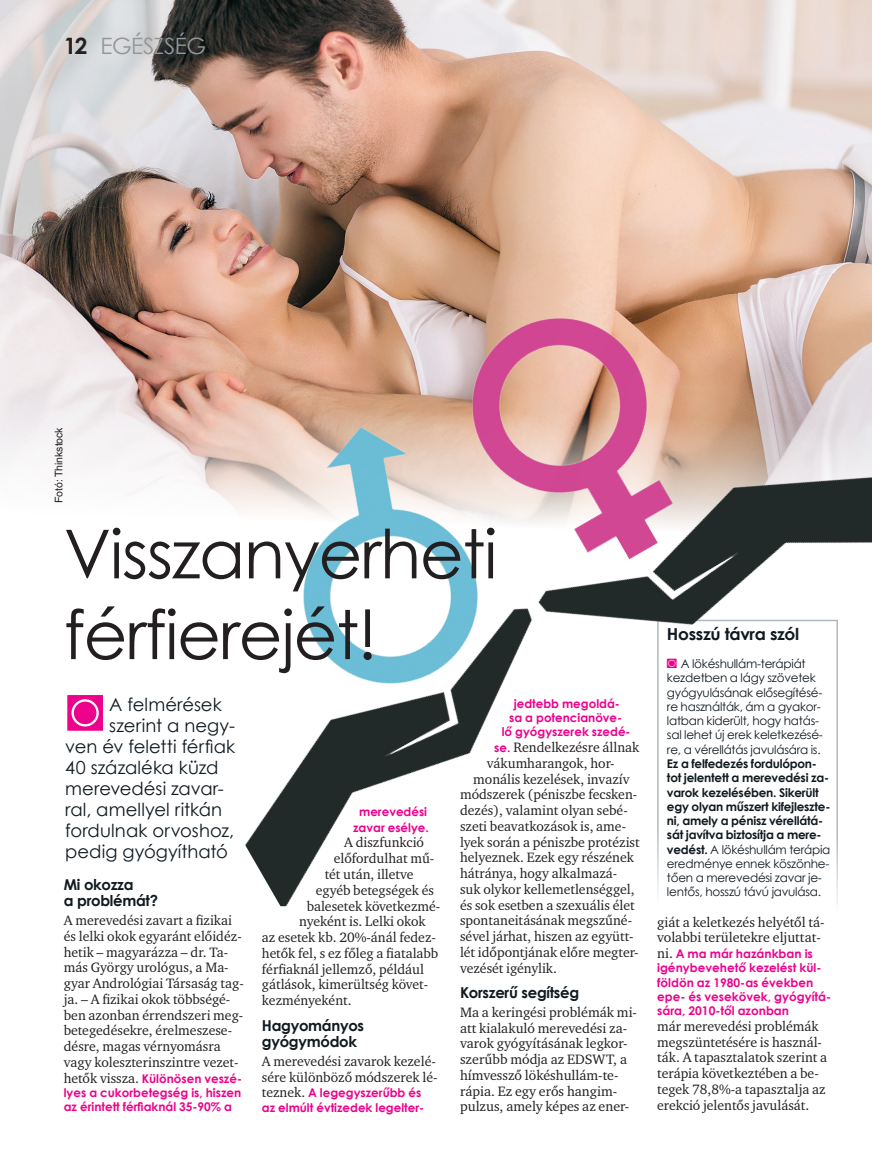
<style>
.page{position:relative;width:872px;height:1170px;background:#fff}
.page>*{position:absolute;margin:0;border:0;box-sizing:border-box;transform-origin:0 0}
.főcím_60{font:67.5px "Century Gothic";letter-spacing:-.02em;color:#231f20}
.keretes{font:63.3px "Century Gothic";color:#ed028c}
.t1{font:22.5px "Century Gothic";letter-spacing:-.015em;color:#939598}
.t2{font:700 22.5px "Century Gothic";color:#231f20}
.Lead{font:18px "Century Gothic";letter-spacing:.005em;color:#101a21}
.közcím_11_11_HeavyCo{font:700 16.5px "Century Gothic";letter-spacing:-.02em;color:#101a21}
.közcím_11_11_HeavyCo-2{font:700 15px/16.5px "Century Gothic";letter-spacing:-.02em;color:#101a21}
.body_text{font:13.95px/15.8px "Charter ITC Pro";color:#231f20}
.body_text-2{font:12px/14.2px "Century Gothic";letter-spacing:-.02em;color:#101a21}
.body_text-3{font:700 12px/14.2px "Century Gothic";color:#ed028c;text-align:center}
.photo{font:10.5px "Helvetica LT Std";color:#231f20}
.s1{font-family:"Charter ITC Pro";font-weight:400;font-size:13.95px;color:#231f20}
.s2{font-family:"Century Gothic";font-weight:700;font-size:12px;color:#ed028c}
.s3{font-size:16.5px;color:#ed028c}
.s4{font-weight:700}
</style>
<div class="page">
<img style="left:0;top:0;width:872px;height:466px">
<img style="left:105px;top:149px;width:767px;height:757px">
<p class="t2" style="left:64px;top:29px;width:25px">12</p>
<p class="t1" style="left:100px;top:30px;width:107px">Egészség</p>
<p class="photo" style="left:53px;top:502px;width:77px;rotate:-90deg">Fotó: Thinkstock</p>
<p class="főcím_60" style="left:64px;top:506px;width:435px">Visszanyerheti</p>
<p class="főcím_60" style="left:64px;top:587px;width:315px">férfierejét!</p>
<p class="keretes" style="left:66px;top:663px;width:39px">◙</p>
<p class="Lead" style="left:109px;top:692px;width:114px">A felmérések</p>
<p class="Lead" style="left:109px;top:713px;width:127px">szerint a negy-</p>
<p class="Lead" style="left:65px;top:734px;width:171px">ven év feletti férfiak</p>
<p class="Lead" style="left:65px;top:755px;width:155px">40 százaléka küzd</p>
<p class="Lead" style="left:65px;top:776px;width:160px">merevedési zavar-</p>
<p class="Lead" style="left:65px;top:797px;width:158px">ral, amellyel ritkán</p>
<p class="Lead" style="left:65px;top:818px;width:170px">fordulnak orvoshoz,</p>
<p class="Lead" style="left:65px;top:839px;width:164px">pedig gyógyítható</p>
<p class="közcím_11_11_HeavyCo-2" style="left:64px;top:875px;width:96px">Mi okozza<br>a problémát?</p>
<p class="body_text" style="left:64px;top:912px;width:182px">A merevedési zavart a fizikai és lelki okok egyaránt előidéz&shy;hetik – magyarázza – dr. Ta&shy;más György urológus, a Ma&shy;gyar Andrológiai Társaság tag&shy;ja. – A fizikai okok többségé&shy;ben azonban érrendszeri meg&shy;betegedésekre, érelmeszese&shy;désre, magas vérnyomásra vagy koleszterinszintre vezet-</p>
<p class="body_text-3" style="left:64px;top:1070px;width:180px;text-align:justify"><span class="s1">hetők vissza.</span> Különösen veszé&shy;lyes a cukorbetegség is, hiszen az érintett férfiaknál 35-90% a</p>
<p class="body_text-3" style="left:353px;top:803px;width:77px;line-height:15.8px">merevedési zavar esélye.</p>
<p class="body_text" style="left:344px;top:834px;width:81px">A diszfunkció</p>
<p class="body_text" style="left:334px;top:850px;width:102px">előfordulhat mű-</p>
<p class="body_text" style="left:325px;top:866px;width:90px">tét után, illetve</p>
<p class="body_text" style="left:316px;top:881px;width:120px">egyéb betegségek és</p>
<p class="body_text" style="left:307px;top:897px;width:135px">balesetek következmé-</p>
<p class="body_text" style="left:299px;top:913px;width:128px">nyeként is. Lelki okok</p>
<p class="body_text" style="left:262px;top:929px;width:175px">az esetek kb. 20%-ánál fedez-</p>
<p class="body_text" style="left:262px;top:944px;width:178px">hetők fel, s ez főleg a fiatalabb</p>
<p class="body_text" style="left:262px;top:960px;width:163px">férfiaknál jellemző, például</p>
<p class="body_text" style="left:262px;top:976px;width:168px">gátlások, kimerültség követ-</p>
<p class="body_text" style="left:262px;top:992px;width:91px">kezményeként.</p>
<p class="közcím_11_11_HeavyCo-2" style="left:262px;top:1016px;width:104px">Hagyományos gyógymódok</p>
<p class="body_text" style="left:262px;top:1052px;width:177px">A merevedési zavarok kezelé&shy;sére különböző módszerek lé-</p>
<p class="body_text-3" style="left:262px;top:1085px;width:164px;text-align:left"><span class="s1">teznek.</span> A legegyszerűbb és az elmúlt évtizedek legelter-</p>
<p class="body_text-3" style="left:502px;top:695px;width:130px">jedtebb megoldá-<br>sa a potencianöve-<br>lő gyógyszerek szedé-</p>
<p class="body_text" style="left:494px;top:739px;width:147px"><span class="s2">se.</span> Rendelkezésre állnak</p>
<p class="body_text" style="left:487px;top:755px;width:129px">vákumharangok, hor-</p>
<p class="body_text" style="left:473px;top:770px;width:158px">monális kezelések, invazív</p>
<p class="body_text" style="left:460px;top:786px;width:179px">módszerek (péniszbe fecsken-</p>
<p class="body_text" style="left:460px;top:802px;width:169px">dezés), valamint olyan sebé-</p>
<p class="body_text" style="left:460px;top:818px;width:168px">szeti beavatkozások is, ame-</p>
<p class="body_text" style="left:460px;top:833px;width:181px">lyek során a péniszbe protézist</p>
<p class="body_text" style="left:460px;top:849px;width:175px">helyeznek. Ezek egy részének</p>
<p class="body_text" style="left:460px;top:865px;width:159px">hátránya, hogy alkalmazá-</p>
<p class="body_text" style="left:460px;top:881px;width:176px">suk olykor kellemetlenséggel,</p>
<p class="body_text" style="left:460px;top:896px;width:176px">és sok esetben a szexuális élet</p>
<p class="body_text" style="left:460px;top:912px;width:174px">spontaneitásának megszűné-</p>
<p class="body_text" style="left:460px;top:928px;width:175px">sével járhat, hiszen az együtt-</p>
<p class="body_text" style="left:460px;top:944px;width:180px">lét időpontjának előre megter-</p>
<p class="body_text" style="left:460px;top:959px;width:98px">vezését igénylik.</p>
<p class="közcím_11_11_HeavyCo-2" style="left:460px;top:983px;width:121px">Korszerű segítség</p>
<p class="body_text" style="left:460px;top:1003px;width:178px">Ma a keringési problémák mi&shy;att kialakuló merevedési za&shy;varok gyógyításának legkor&shy;szerűbb módja az EDSWT, a hímvessző lökéshullám-te&shy;rápia. Ez egy erős hangim&shy;pulzus, amely képes az ener-</p>
<p class="közcím_11_11_HeavyCo" style="left:667px;top:621px;width:134px">Hosszú távra szól</p>
<p class="body_text-2" style="left:667px;top:656px;width:165px"><span class="s3">◙</span> A lökéshullám-terápiát kezdetben a lágy szövetek gyógyulásának elősegítésé&shy;re használták, ám a gyakor&shy;latban kiderült, hogy hatás&shy;sal lehet új erek keletkezésé&shy;re, a vérellátás javulására is.<br><span class="s4">Ez a felfedezés fordulópon&shy;tot jelentett a merevedési za&shy;varok kezelésében. Sikerült egy olyan műszert kifejleszte&shy;ni, amely a pénisz vérellátá&shy;sát javítva biztosítja a mere&shy;vedést.</span> A lökéshullám terápia eredménye ennek köszönhe&shy;tően a merevedési zavar je&shy;lentős, hosszú távú javulása.</p>
<p class="body_text" style="left:657px;top:913px;width:169px">giát a keletkezés helyétől tá&shy;volabbi területekre eljuttat-</p>
<p class="body_text-3" style="left:657px;top:946px;width:175px;text-align:left"><span class="s1">ni.</span> A ma már hazánkban is igénybevehető kezelést kül&shy;földön az 1980-as években epe- és vesekövek, gyógyítá&shy;sára, 2010-től azonban</p>
<p class="body_text" style="left:657px;top:1017px;width:172px">már merevedési problémák megszüntetésére is használ&shy;ták. A tapasztalatok szerint a terápia következtében a be&shy;tegek 78,8%-a tapasztalja az erekció jelentős javulását.</p>
</div>
